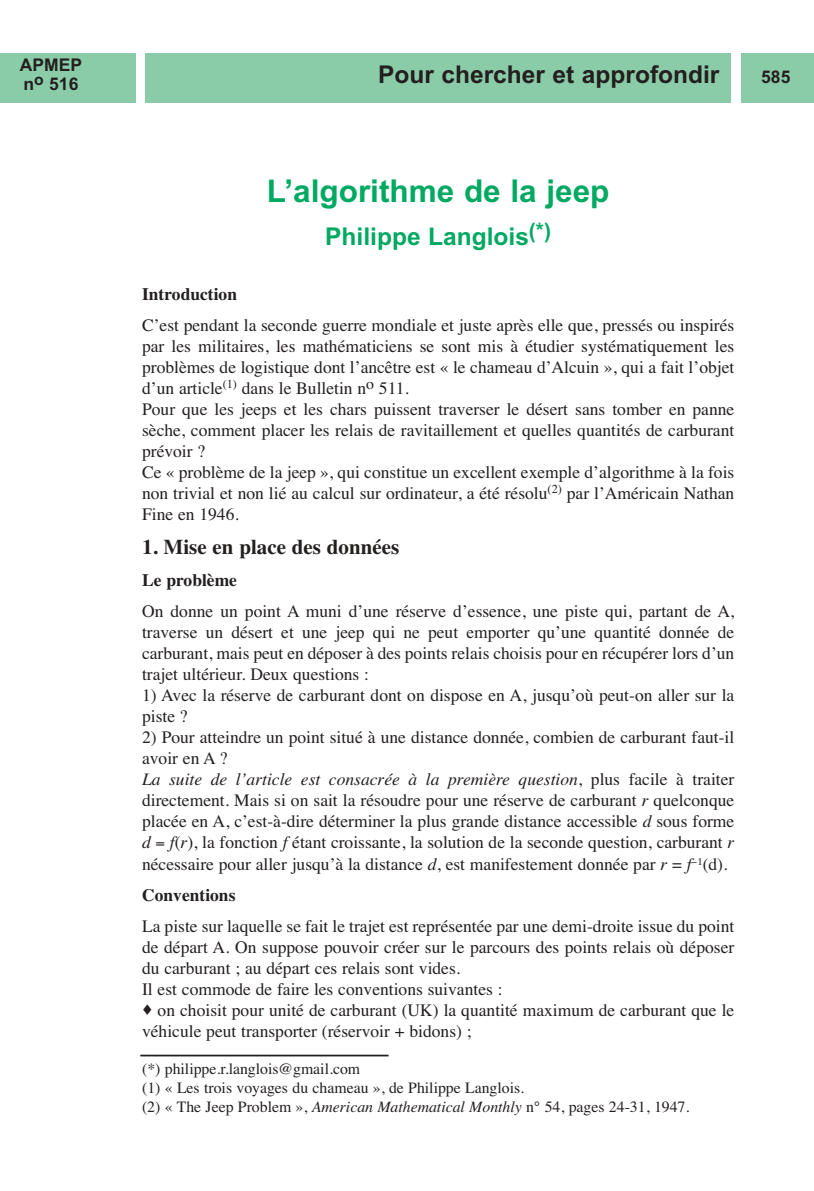
<style>
.page{position:relative;width:814px;height:1191px;background:#fff}
.page>*{position:absolute;margin:0;border:0;box-sizing:border-box;transform-origin:0 0}
.t1{font:700 31.5px "Arial";color:#00a962}
.t2{font:700 24.5px "Arial";color:#241f1f}
.t3{font:700 24.5px "Arial";color:#00a962}
.t4{font:700 21px "Times";color:#241f1f}
.t5{font:17.5px/21px "Times";color:#241f1f}
.t6{font:700 17.5px "Times";color:#241f1f}
.t7{font:700 17.5px/19.6px "Arial";color:#241f1f}
.t8{font:15.75px/18.9px "Times";color:#241f1f}
.s1{font-style:italic}
.s2{font-family:"Menlo";font-weight:700;font-style:italic}
</style>
<div class="page">
<div style="left:145px;top:53px;width:586px;height:50px;background:#8acca7"></div>
<div style="left:740px;top:53px;width:73px;height:50px;background:#8acca7"></div>
<div style="left:0;top:53px;width:135px;height:50px;background:#8acca7"></div>
<hr style="left:140px;top:1054px;width:248px;height:2px;background:#241f1f">
<p class="t7" style="left:20px;top:55px;width:64px">APMEP n<sup>o</sup> 516</p>
<h2 class="t2" style="left:378px;top:60px;width:343px">Pour chercher et approfondir</h2>
<p class="t7" style="left:761px;top:67px;width:31px">585</p>
<h1 class="t1" style="left:267px;top:172px;width:344px">L’algorithme de la jeep</h1>
<h2 class="t3" style="left:325px;top:222px;width:227px">Philippe Langlois<sup>(*)</sup></h2>
<p class="t6" style="left:142px;top:284px;width:96px">Introduction</p>
<p class="t5" style="left:142px;top:314px;width:593px">C’est pendant la seconde guerre mondiale et juste après elle que, pressés ou inspirés par les militaires, les mathématiciens se sont mis à étudier systématiquement les problèmes de logistique dont l’ancêtre est « le chameau d’Alcuin », qui a fait l’objet d’un article<sup>(1)</sup> dans le Bulletin n<sup>o</sup> 511.<br>Pour que les jeeps et les chars puissent traverser le désert sans tomber en panne sèche, comment placer les relais de ravitaillement et quelles quantités de carburant prévoir ?<br>Ce « problème de la jeep », qui constitue un excellent exemple d’algorithme à la fois non trivial et non lié au calcul sur ordinateur, a été résolu<sup>(2)</sup> par l’Américain Nathan Fine en 1946.</p>
<p class="t4" style="left:142px;top:534px;width:258px">1. Mise en place des données</p>
<p class="t6" style="left:142px;top:570px;width:96px">Le problème</p>
<p class="t5" style="left:142px;top:600px;width:593px;text-align:justify">On donne un point A muni d’une réserve d’essence, une piste qui, partant de A, traverse un désert et une jeep qui ne peut emporter qu’une quantité donnée de carburant, mais peut en déposer à des points relais choisis pour en récupérer lors d’un trajet ultérieur. Deux questions :</p>
<p class="t5" style="left:142px;top:684px;width:593px">1) Avec la réserve de carburant dont on dispose en A, jusqu’où peut-on aller sur la piste ?</p>
<p class="t5" style="left:142px;top:726px;width:593px">2) Pour atteindre un point situé à une distance donnée, combien de carburant faut-il avoir en A ?<br><span class="s1">La suite de l’article est consacrée à la première question</span>, plus facile à traiter directement. Mais si on sait la résoudre pour une réserve de carburant <span class="s1">r</span> quelconque placée en A, c’est-à-dire déterminer la plus grande distance accessible <span class="s1">d</span> sous forme <span class="s1">d f</span>(<span class="s1">r</span>), la fonction <span class="s1">f</span> étant croissante, la solution de la seconde question, carburant <span class="s1">r </span>nécessaire pour aller jusqu’à la distance <span class="s1">d</span>, est manifestement donnée par <span class="s1">r</span> = <span class="s1">f</span> (d).</p>
<p class="t6" style="left:142px;top:884px;width:95px">Conventions</p>
<p class="t5" style="left:142px;top:915px;width:593px">La piste sur laquelle se fait le trajet est représentée par une demi-droite issue du point de départ A. On suppose pouvoir créer sur le parcours des points relais où déposer du carburant ; au départ ces relais sont vides.<br>Il est commode de faire les conventions suivantes :<br><span class="s2">♦</span> on choisit pour unité de carburant (UK) la quantité maximum de carburant que le véhicule peut transporter (réservoir + bidons) ;</p>
<p class="t8" style="left:142px;top:1059px;width:548px">(*) philippe.r.langlois@gmail.com<br>(1) « Les trois voyages du chameau », de Philippe Langlois.<br>(2) « The Jeep Problem », <span class="s1">American Mathematical Monthly</span> n° 54, pages 24-31, 1947.</p>
</div>
